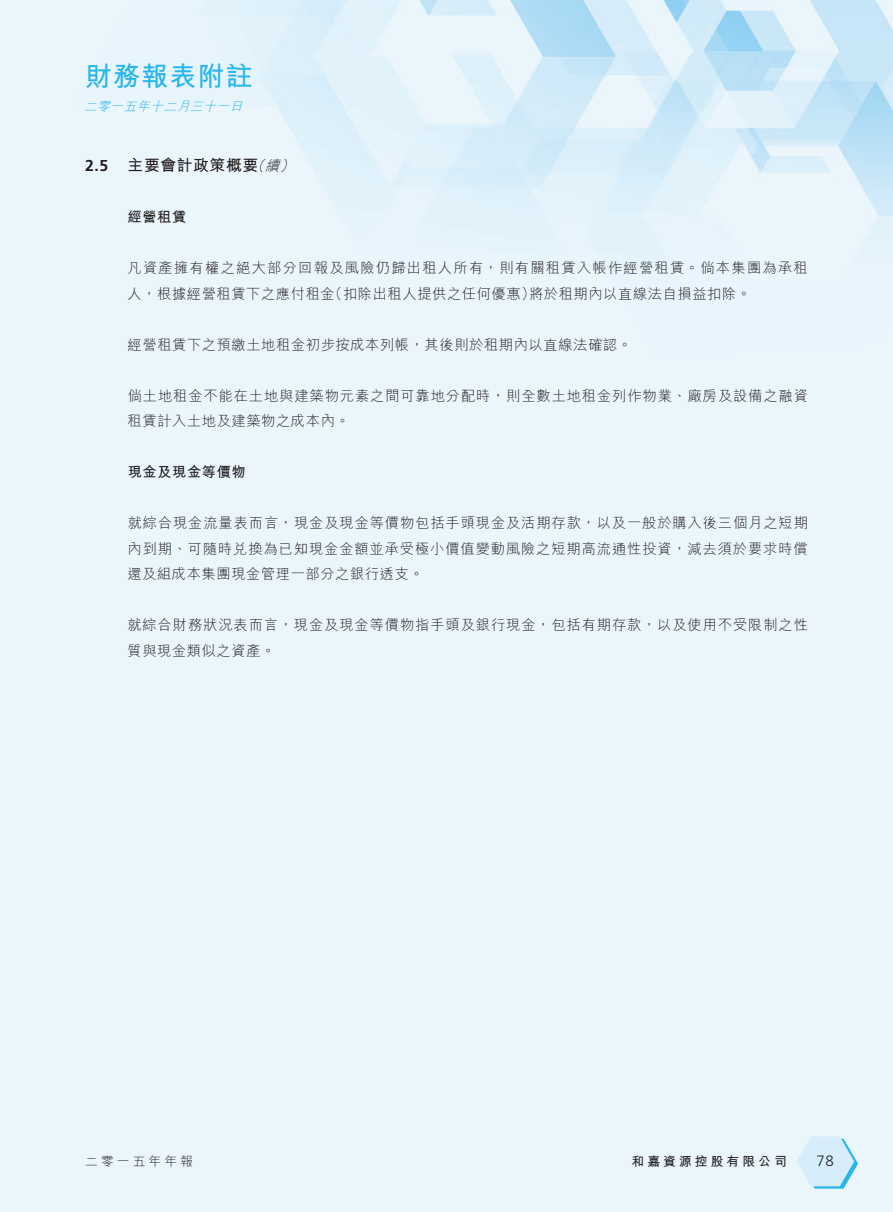
<style>
.page{position:relative;width:893px;height:1212px;background:#fff}
.page>*{position:absolute;margin:0;border:0;box-sizing:border-box;transform-origin:0 0}
.t1{font:700 27px "M Hei HK";letter-spacing:.04em;color:#26b6ea}
.t2{font:700 15.75px "M Hei HK";letter-spacing:.04em;color:#231f20}
.t3{font:700 15.75px "Frutiger";color:#231f20}
.t4{font:300 15px "Frutiger";color:#231f20}
.t5{font:300 14.25px/25.5px "M Hei HK";letter-spacing:.065em;color:#231f20}
.t6{font:300 14.25px "M Hei HK";letter-spacing:.04em;color:#231f20}
.t7{font:300 14.25px/25.5px "M Hei HK";letter-spacing:.09em;color:#231f20}
.t8{font:700 14.25px "M Hei HK";letter-spacing:.04em;color:#231f20}
.t9{font:italic 300 14.25px "M Hei HK";color:#231f20}
.t10{font:italic 300 12.75px "M Hei HK";color:#26b6ea}
.t11{font:700 12.75px "M Hei HK";letter-spacing:.24em;color:#231f20}
.t12{font:300 12.75px "M Hei HK";letter-spacing:.24em;color:#231f20}
.s1{font-weight:300;font-style:italic;font-size:14.25px}
</style>
<div class="page">
<svg style="left:797px;top:1136px;width:61px;height:52px;background:#cfebf8"></svg>
<h1 class="t1" style="left:85px;top:56px;width:169px">財務報表附註</h1>
<p class="t10" style="left:84px;top:98px;width:165px">二零一五年十二月三十一日</p>
<p class="t3" style="left:85px;top:157px;width:25px">2.5</p>
<p class="t2" style="left:128px;top:154px;width:158px">主要會計政策概要<span class="s1">續</span></p>
<p class="t9" style="left:250px;top:156px;width:21px">（</p>
<p class="t9" style="left:280px;top:156px;width:21px">(</p>
<p class="t8" style="left:128px;top:207px;width:60px">經營租賃</p>
<p class="t7" style="left:529px;top:255px;width:280px;text-indent:-401px">凡資產擁有權之絕大部分回報及風險仍歸出租人所有，則有關租賃入帳作經營租賃。倘本集團為承租將於租期內以直線法自損益扣除。</p>
<p class="t6" style="left:127px;top:284px;width:209px">人，根據經營租賃下之應付租金</p>
<p class="t6" style="left:128px;top:335px;width:506px">經營租賃下之預繳土地租金初步按成本列帳，其後則於租期內以直線法確認。</p>
<p class="t5" style="left:128px;top:382px;width:682px">倘土地租金不能在土地與建築物元素之間可靠地分配時，則全數土地租金列作物業、廠房及設備之融資租賃計入土地及建築物之成本內。</p>
<p class="t8" style="left:128px;top:462px;width:120px">現金及現金等價物</p>
<p class="t5" style="left:127px;top:510px;width:682px;text-align:justify">就綜合現金流量表而言，現金及現金等價物包括手頭現金及活期存款，以及一般於購入後三個月之短期內到期、可隨時兌換為已知現金金額並承受極小價值變動風險之短期高流通性投資，減去須於要求時償還及組成本集團現金管理一部分之銀行透支。</p>
<p class="t5" style="left:127px;top:612px;width:682px">就綜合財務狀況表而言，現金及現金等價物指手頭及銀行現金，包括有期存款，以及使用不受限制之性質與現金類似之資產。</p>
<p class="t6" style="left:328px;top:284px;width:209px">（扣除出租人提供之任何優惠）</p>
<p class="t12" style="left:85px;top:1152px;width:109px">二零一五年年報</p>
<p class="t11" style="left:632px;top:1152px;width:157px">和嘉資源控股有限公司</p>
<p class="t4" style="left:816px;top:1152px;width:19px">78</p>
</div>
